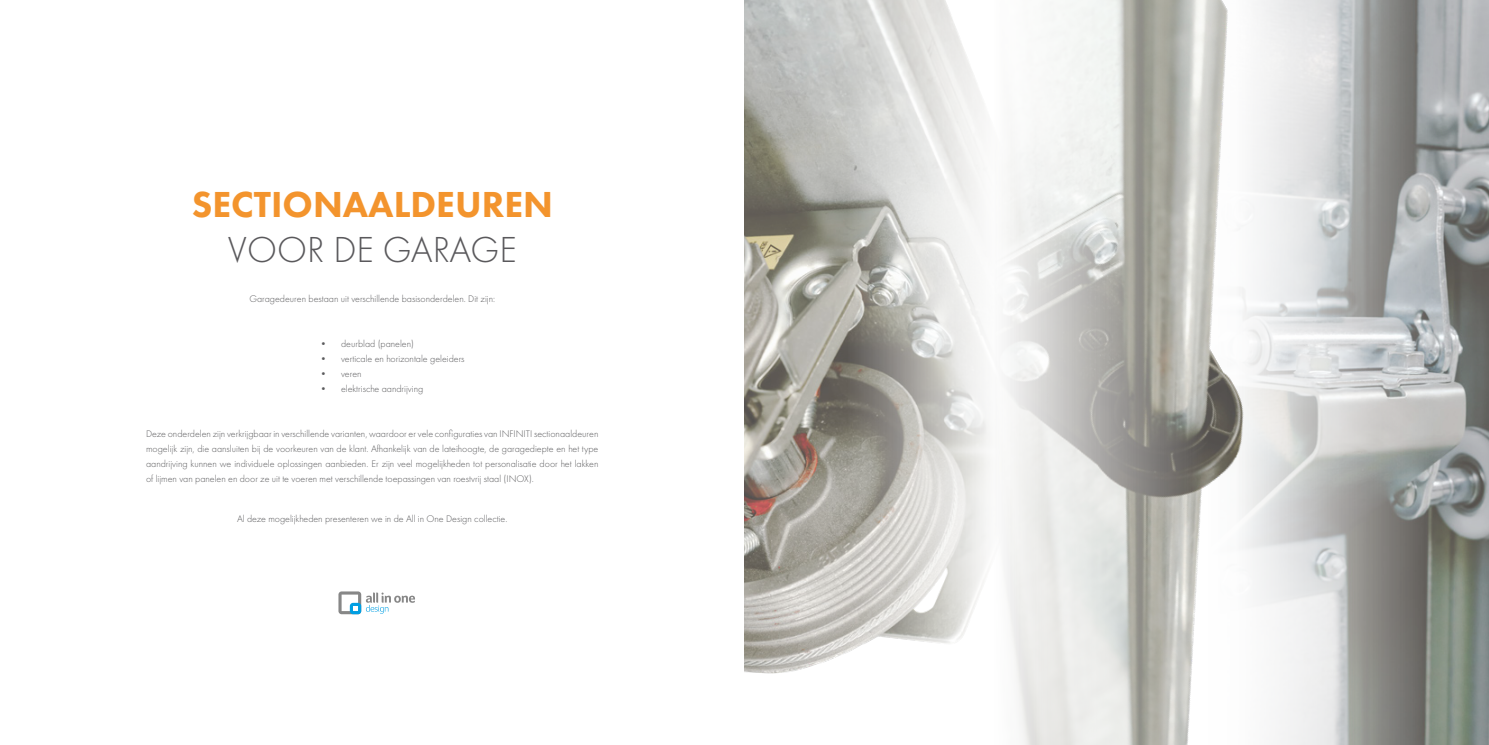
<style>
.page{position:relative;width:1489px;height:745px;background:#fff}
.page>*{position:absolute;margin:0;border:0;box-sizing:border-box;transform-origin:0 0}
.t1{font:800 37.5px "Futura PT";color:#f3942d}
.t2{font:300 37.5px "Futura PT";color:#5a595c}
.t3{font:300 10px/15px "Futura PT";color:#5b5b5d;text-align:justify}
</style>
<div class="page">
<img style="left:744px;top:0;width:233px;height:674px">
<img style="left:977px;top:0;width:227px;height:744px">
<img style="left:1204px;top:0;width:284px;height:744px">
<svg style="left:338px;top:591px;width:77px;height:22px"></svg>
<h1 class="t1" style="left:192px;top:181px;width:363px">SECTIONAALDEUREN</h1>
<h1 class="t2" style="left:228px;top:228px;width:290px">VOOR DE GARAGE</h1>
<p class="t3" style="left:249px;top:291px;width:247px">Garagedeuren bestaan uit verschillende basisonderdelen. Dit zijn:</p>
<p class="t3" style="left:318px;top:336px;width:97px">• deurblad (panelen)</p>
<p class="t3" style="left:318px;top:351px;width:147px">• verticale en horizontale geleiders</p>
<p class="t3" style="left:318px;top:366px;width:45px">• veren</p>
<p class="t3" style="left:318px;top:381px;width:106px">• elektrische aandrijving</p>
<p class="t3" style="left:146px;top:426px;width:454px">Deze onderdelen zijn verkrijgbaar in verschillende varianten, waardoor er vele configuraties van INFINITI sectionaaldeuren mogelijk zijn, die aansluiten bij de voorkeuren van de klant. Afhankelijk van de lateihoogte, de garagediepte en het type aandrijving kunnen we individuele oplossingen aanbieden. Er zijn veel mogelijkheden tot personalisatie door het lakken of lijmen van panelen en door ze uit te voeren met verschillende toepassingen van roestvrij staal (INOX).</p>
<p class="t3" style="left:237px;top:511px;width:272px">Al deze mogelijkheden presenteren we in de All in One Design collectie.</p>
</div>
